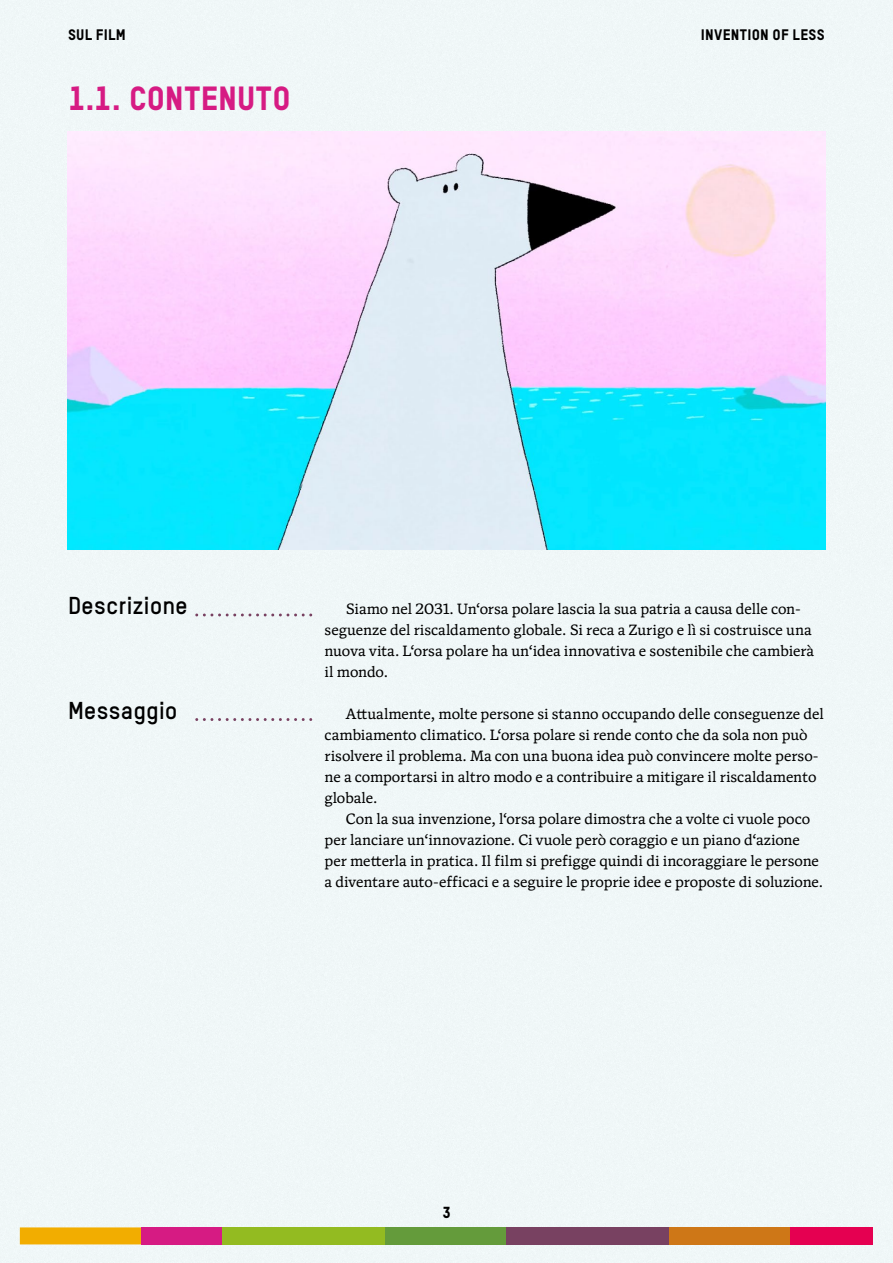
<style>
.page{position:relative;width:893px;height:1263px;background:#eff7f7}
.page>*{position:absolute;margin:0;border:0;box-sizing:border-box;transform-origin:0 0}
.t1{font:33px "TSTARPRO Headline";letter-spacing:.01em;color:#d61b83}
.t2{font:700 24px "TSTARPRO";color:#000}
.t3{font:15.75px "TSTARPRO Headline";color:#000}
.t4{font:15px/21px "Antonia Variable";letter-spacing:-.005em;color:#000}
.t5{font:15px "TSTARPRO Headline";letter-spacing:.02em;color:#000}
</style>
<div class="page">
<div style="left:20px;top:1227px;width:121px;height:17px;background:#f2ad00"></div>
<div style="left:141px;top:1227px;width:82px;height:17px;background:#d61b83"></div>
<div style="left:223px;top:1227px;width:162px;height:17px;background:#93bb21"></div>
<div style="left:385px;top:1227px;width:122px;height:17px;background:#649b3b"></div>
<div style="left:507px;top:1227px;width:162px;height:17px;background:#784161"></div>
<div style="left:669px;top:1227px;width:122px;height:17px;background:#ce7717"></div>
<div style="left:791px;top:1227px;width:82px;height:17px;background:#e50051"></div>
<img style="left:67px;top:132px;width:759px;height:418px">
<svg style="left:204px;top:613px;width:108px;height:3px"></svg>
<svg style="left:204px;top:718px;width:108px;height:3px"></svg>
<p class="t5" style="left:68px;top:25px;width:59px">SUL FILM</p>
<p class="t5" style="left:701px;top:25px;width:125px">INVENTION OF LESS</p>
<h1 class="t1" style="left:68px;top:78px;width:224px">1.1. CONTENUTO</h1>
<h2 class="t2" style="left:68px;top:590px;width:121px">Descrizione</h2>
<h2 class="t2" style="left:68px;top:695px;width:111px">Messaggio</h2>
<p class="t4" style="left:325px;top:599px;width:491px;text-indent:21px">Siamo nel 2031. Un‘orsa polare lascia la sua patria a causa delle con&shy;seguenze del riscaldamento globale. Si reca a Zurigo e lì si costruisce una nuova vita. L‘orsa polare ha un‘idea innovativa e sostenibile che cambierà il mondo.</p>
<p class="t4" style="left:325px;top:704px;width:501px;text-indent:21px">Attualmente, molte persone si stanno occupando delle conseguenze del cambiamento climatico. L‘orsa polare si rende conto che da sola non può risolvere il problema. Ma con una buona idea può convincere molte perso&shy;ne a comportarsi in altro modo e a contribuire a mitigare il riscaldamento globale.</p>
<p class="t4" style="left:325px;top:809px;width:500px;text-indent:21px">Con la sua invenzione, l‘orsa polare dimostra che a volte ci vuole poco per lanciare un‘innovazione. Ci vuole però coraggio e un piano d‘azione per metterla in pratica. Il film si prefigge quindi di incoraggiare le persone a diventare auto-efficaci e a seguire le proprie idee e proposte di soluzione.</p>
<p class="t3" style="left:442px;top:1202px;width:10px">3</p>
</div>
